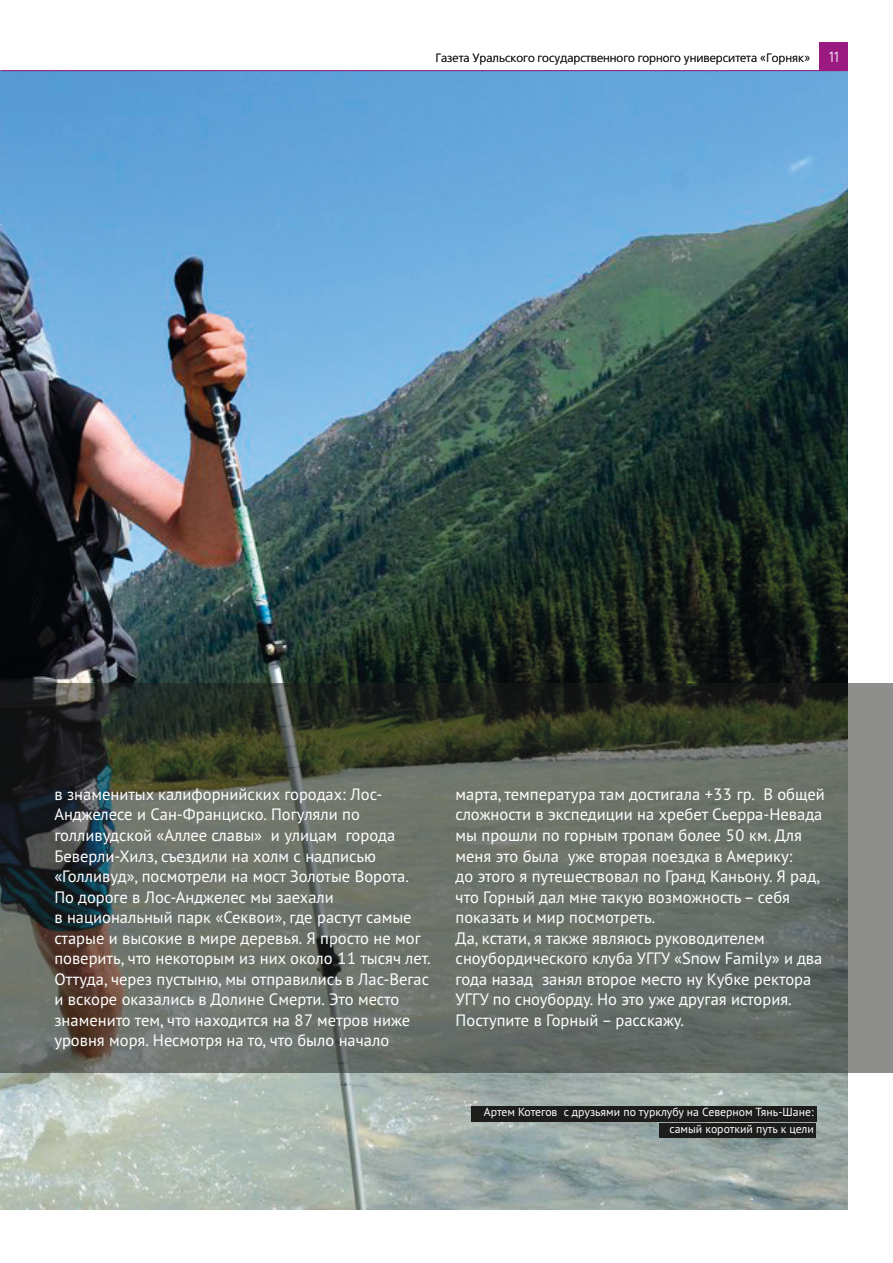
<style>
.page{position:relative;width:893px;height:1263px;background:#fff}
.page>*{position:absolute;margin:0;border:0;box-sizing:border-box;transform-origin:0 0}
.t1{font:16.5px/20.5px "PT Sans";color:#fff}
.t2{font:14.7px "Free Set CTT";color:#fff}
.t3{font:300 12px "Free Set";color:#1d1d1b}
.t4{font:11.7px/16.6px "PT Sans";color:#fff;text-align:right}
</style>
<div class="page">
<img style="left:0;top:71px;width:847px;height:1138px">
<hr style="left:1px;top:70px;width:846px;height:1px;background:#9a1a81">
<div style="left:819px;top:42px;width:28px;height:29px;background:#9a1a81"></div>
<div style="left:0;top:683px;width:893px;height:390px;background:#1d1d1b;opacity:.5"></div>
<div style="left:471px;top:1106px;width:345px;height:16px;background:#1d1d1b"></div>
<div style="left:659px;top:1123px;width:157px;height:14px;background:#1d1d1b"></div>
<p class="t3" style="left:435px;top:53px;width:376px">Газета Уральского государственного горного университета «Горняк»</p>
<p class="t2" style="left:829px;top:51px;width:12px">11</p>
<p class="t1" style="left:54px;top:785px;width:378px">в знаменитых калифорнийских городах: Лос-Анджелесе и Сан-Франциско. Погуляли по голливудской «Аллее славы» и улицам города Беверли-Хилз, съездили на холм с надписью «Голливуд», посмотрели на мост Золотые Ворота.<br>По дороге в Лос-Анджелес мы заехали<br>в национальный парк «Секвои», где растут самые старые и высокие в мире деревья. Я просто не мог поверить, что некоторым из них около 11 тысяч лет.<br>Оттуда, через пустыню, мы отправились в Лас-Вегас и вскоре оказались в Долине Смерти. Это место знаменито тем, что находится на 87 метров ниже уровня моря. Несмотря на то, что было начало</p>
<p class="t1" style="left:456px;top:785px;width:371px">марта, температура там достигала +33 гр. В общей сложности в экспедиции на хребет Сьерра-Невада мы прошли по горным тропам более 50 км. Для меня это была уже вторая поездка в Америку:<br>до этого я путешествовал по Гранд Каньону. Я рад, что Горный дал мне такую возможность – себя показать и мир посмотреть.<br>Да, кстати, я также являюсь руководителем сноубордического клуба УГГУ «Snow Family» и два года назад занял второе место ну Кубке ректора УГГУ по сноуборду. Но это уже другая история.<br>Поступите в Горный – расскажу.</p>
<p class="t4" style="left:484px;top:1105px;width:332px">Артем Котегов с друзьями по турклубу на Северном Тянь-Шане: самый короткий путь к цели</p>
</div>
